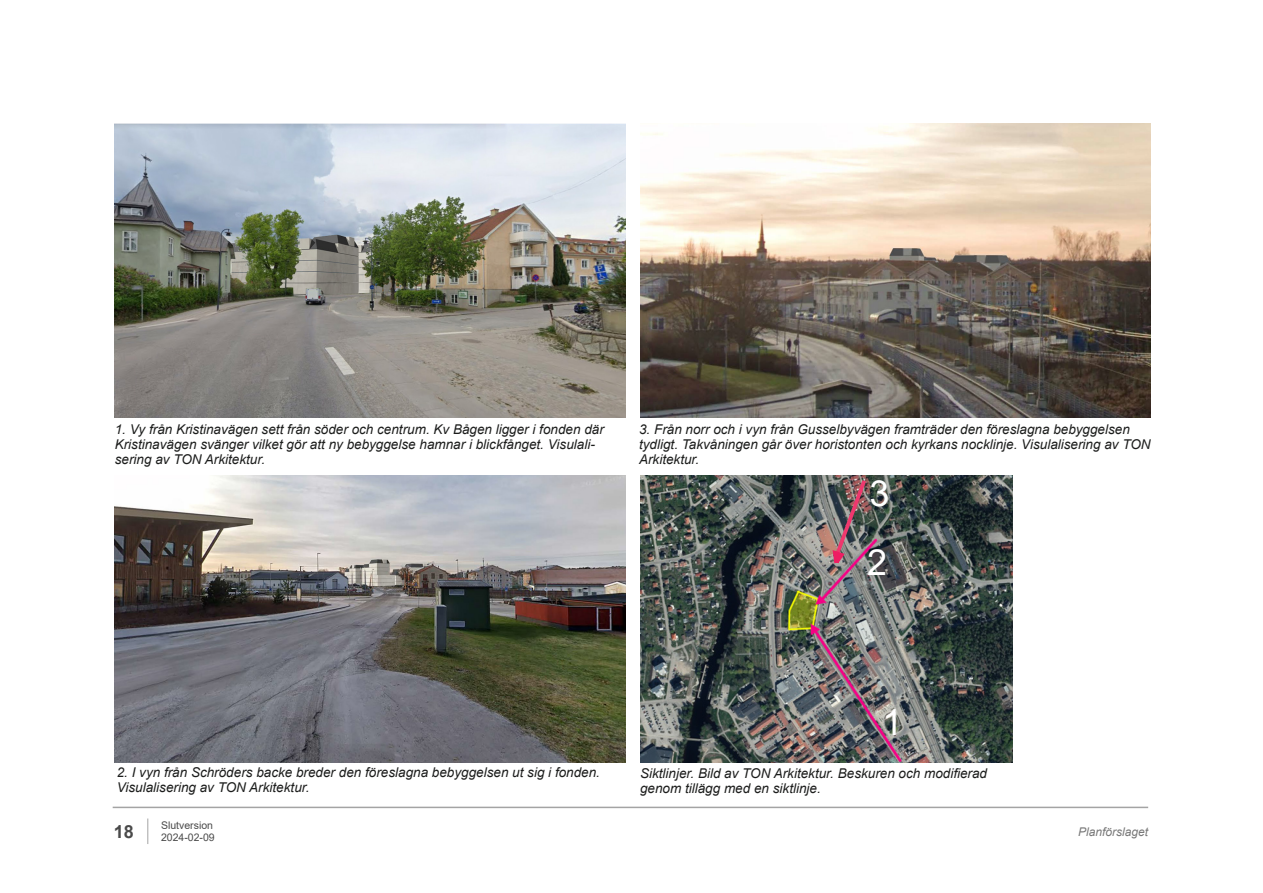
<style>
.page{position:relative;width:1263px;height:893px;background:#fff}
.page>*{position:absolute;margin:0;border:0;box-sizing:border-box;transform-origin:0 0}
.t1{font:36px "Arial";color:#fff}
.t2{font:700 18px "Arial";color:#4a4a4a}
.Bildtext_onumrerad{font:italic 13.5px/15px "Arial";color:#1c1d1c}
.t3{font:italic 12px "Arial";color:#787878}
.t4{font:10.5px/12.6px "Arial";color:#4a4a4a}
</style>
<div class="page">
<hr style="left:113px;top:807px;width:1035px;height:1px;background:#a4a4a4">
<svg style="left:147px;top:818px;width:1px;height:26px"></svg>
<img style="left:115px;top:124px;width:510px;height:293px">
<img style="left:640px;top:124px;width:510px;height:293px">
<img style="left:115px;top:475px;width:510px;height:287px">
<img style="left:640px;top:475px;width:372px;height:287px">
<img style="left:827px;top:476px;width:42px;height:108px">
<p class="Bildtext_onumrerad" style="left:115px;top:422px;width:490px">1. Vy från Kristinavägen sett från söder och centrum. Kv Bågen ligger i fonden där<br>Kristinavägen svänger vilket gör att ny bebyggelse hamnar i blickfånget. Visulali&shy;sering av TON Arkitektur.</p>
<p class="Bildtext_onumrerad" style="left:639px;top:422px;width:513px">3. Från norr och i vyn från Gusselbyvägen framträder den föreslagna bebyggelsen tydligt. Takvåningen går över horistonten och kyrkans nocklinje. Visulalisering av TON<br>Arkitektur.</p>
<p class="t1" style="left:869px;top:469px;width:22px">3</p>
<p class="t1" style="left:867px;top:538px;width:22px">2</p>
<p class="Bildtext_onumrerad" style="left:117px;top:765px;width:485px">2. I vyn från Schröders backe breder den föreslagna bebyggelsen ut sig i fonden.<br>Visulalisering av TON Arkitektur.</p>
<p class="t1" style="left:882px;top:697px;width:22px">1</p>
<p class="Bildtext_onumrerad" style="left:640px;top:765px;width:349px">Siktlinjer. Bild av TON Arkitektur. Beskuren och modifierad genom tillägg med en siktlinje.</p>
<p class="t4" style="left:161px;top:819px;width:55px">Slutversion<br>2024-02-09</p>
<h2 class="t2" style="left:114px;top:819px;width:22px">18</h2>
<p class="t3" style="left:1078px;top:824px;width:72px">Planförslaget</p>
</div>
